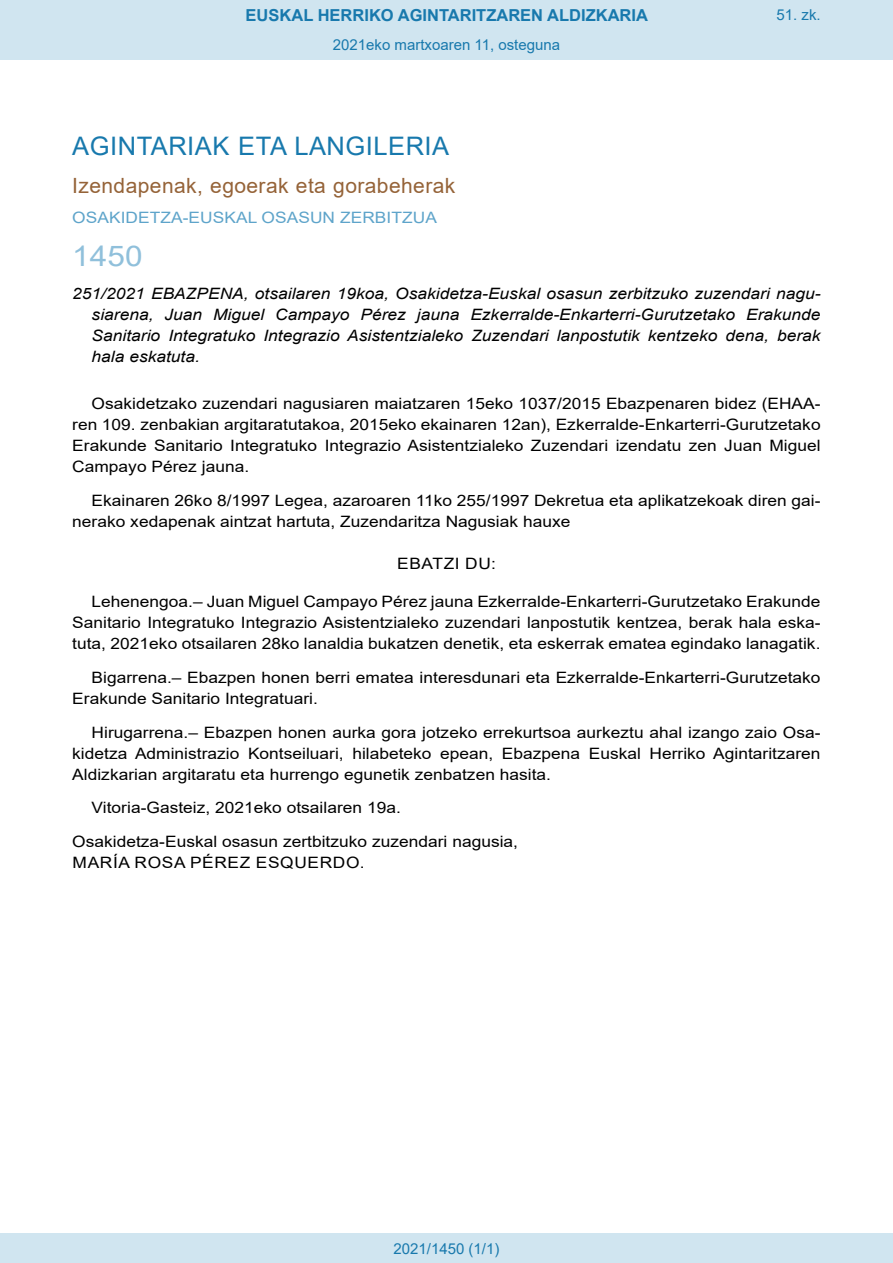
<style>
.page{position:relative;width:893px;height:1263px;background:#fff}
.page>*{position:absolute;margin:0;border:0;box-sizing:border-box;transform-origin:0 0}
.BOPVOrden{font:28.5px "Arial";color:#90c0db;scale:1.11 1}
.BOPVSeccion{font:25.5px "Arial";letter-spacing:.02em;color:#1879ad}
.BOPVSubseccion{font:21px "Arial";letter-spacing:.02em;color:#956338}
.t1{font:700 16.5px "Arial";color:#1879ad}
.BOPVDetalle{font:15.6px/21px "Arial";color:#000;text-align:justify;scale:1.11 1}
.BOPVTitulo{font:italic 15.6px/21px "Arial";color:#000;text-align:justify;scale:1.11 1}
.BOPVFirmaPuesto{font:15.6px "Arial";color:#000;scale:1.11 1}
.BOPVFirmaLugFec{font:15.6px "Arial";color:#000;scale:1.11 1}
.BOPVOrganismo{font:15.6px "Arial";letter-spacing:.005em;color:#5ea4ca;scale:1.11 1}
.BOPVFirmaNombre{font:15.6px "Arial";letter-spacing:.035em;color:#000;scale:1.11 1}
.BOPVClave{font:15.6px "Arial";letter-spacing:.035em;color:#000;scale:1.11 1}
.Paginacion_Centro{font:15px "Arial";color:#1879ad}
</style>
<div class="page">
<div style="left:0;top:0;width:893px;height:60px;background:#d0e5f0"></div>
<div style="left:0;top:1233px;width:893px;height:30px;background:#d0e5f0"></div>
<p class="t1" style="left:246px;top:3px;width:404px">EUSKAL HERRIKO AGINTARITZAREN ALDIZKARIA</p>
<p class="Paginacion_Centro" style="left:333px;top:35px;width:229px">2021eko martxoaren 11, osteguna</p>
<p class="Paginacion_Centro" style="left:776px;top:5px;width:46px">51. zk.</p>
<p class="BOPVSeccion" style="left:72px;top:128px;width:378px">AGINTARIAK ETA LANGILERIA</p>
<p class="BOPVSubseccion" style="left:72px;top:171px;width:385px">Izendapenak, egoerak eta gorabeherak</p>
<p class="BOPVOrganismo" style="left:72px;top:207px;width:330px">OSAKIDETZA-EUSKAL OSASUN ZERBITZUA</p>
<p class="BOPVOrden" style="left:72px;top:236px;width:65px">1450</p>
<p class="BOPVTitulo" style="left:92px;top:284px;width:658px;text-indent:-19px">251/2021 EBAZPENA, otsailaren 19koa, Osakidetza-Euskal osasun zerbitzuko zuzendari nagu&shy;siarena, Juan Miguel Campayo Pérez jauna Ezkerralde-Enkarterri-Gurutzetako Erakunde Sanitario Integratuko Integrazio Asistentzialeko Zuzendari lanpostutik kentzeko dena, berak hala eskatuta.</p>
<p class="BOPVDetalle" style="left:72px;top:393px;width:676px;text-indent:19px">Osakidetzako zuzendari nagusiaren maiatzaren 15eko 1037/2015 Ebazpenaren bidez (EHAA&shy;ren 109. zenbakian argitaratutakoa, 2015eko ekainaren 12an), Ezkerralde-Enkarterri-Gurutzetako Erakunde Sanitario Integratuko Integrazio Asistentzialeko Zuzendari izendatu zen Juan Miguel Campayo Pérez jauna.</p>
<p class="BOPVDetalle" style="left:72px;top:490px;width:676px;text-indent:19px">Ekainaren 26ko 8/1997 Legea, azaroaren 11ko 255/1997 Dekretua eta aplikatzekoak diren gai&shy;nerako xedapenak aintzat hartuta, Zuzendaritza Nagusiak hauxe</p>
<p class="BOPVClave" style="left:397px;top:553px;width:91px">EBATZI DU:</p>
<p class="BOPVDetalle" style="left:72px;top:591px;width:676px;text-indent:19px">Lehenengoa.– Juan Miguel Campayo Pérez jauna Ezkerralde-Enkarterri-Gurutzetako Erakunde Sanitario Integratuko Integrazio Asistentzialeko zuzendari lanpostutik kentzea, berak hala eska&shy;tuta, 2021eko otsailaren 28ko lanaldia bukatzen denetik, eta eskerrak ematea egindako lanagatik.</p>
<p class="BOPVDetalle" style="left:72px;top:667px;width:676px;text-indent:19px">Bigarrena.– Ebazpen honen berri ematea interesdunari eta Ezkerralde-Enkarterri-Gurutzetako<br>Erakunde Sanitario Integratuari.</p>
<p class="BOPVDetalle" style="left:72px;top:721px;width:676px;text-indent:19px">Hirugarrena.– Ebazpen honen aurka gora jotzeko errekurtsoa aurkeztu ahal izango zaio Osa&shy;kidetza Administrazio Kontseiluari, hilabeteko epean, Ebazpena Euskal Herriko Agintaritzaren Aldizkarian argitaratu eta hurrengo egunetik zenbatzen hasita.</p>
<p class="BOPVFirmaLugFec" style="left:92px;top:797px;width:280px">Vitoria-Gasteiz, 2021eko otsailaren 19a.</p>
<p class="BOPVFirmaPuesto" style="left:72px;top:831px;width:403px">Osakidetza-Euskal osasun zertbitzuko zuzendari nagusia,</p>
<p class="BOPVFirmaNombre" style="left:73px;top:852px;width:265px">MARÍA ROSA PÉREZ ESQUERDO.</p>
<p class="Paginacion_Centro" style="left:393px;top:1238px;width:107px">2021/1450 (1/1)</p>
</div>
